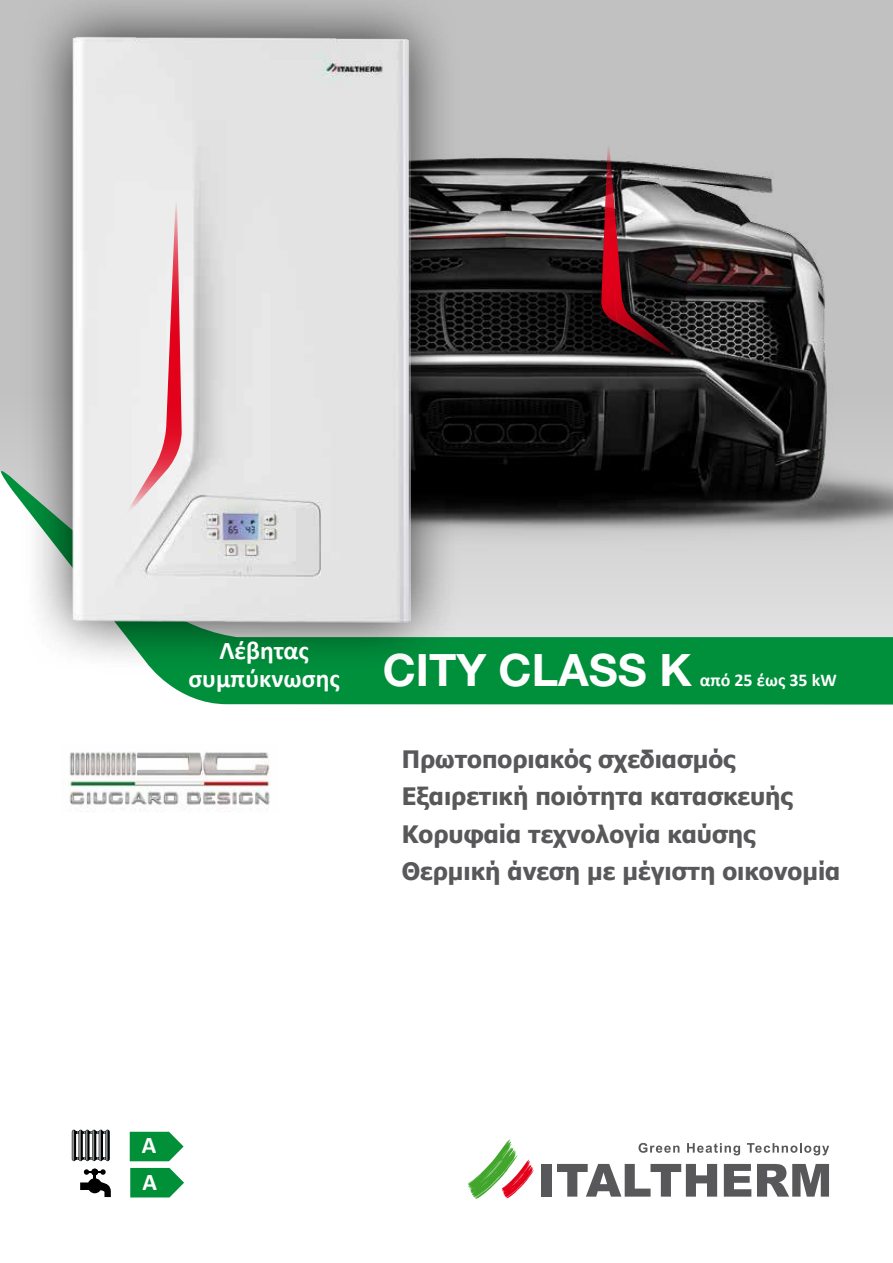
<style>
.page{position:relative;width:893px;height:1263px;background:#fff}
.page>*{position:absolute;margin:0;border:0;box-sizing:border-box;transform-origin:0 0}
.t1{font:700 44.7px "Helvetica Neue LT Std";color:#fff}
.t2{font:700 25.5px/28.5px "Calibri";color:#fff;text-align:center}
.t3{font:700 24px/37.5px "Tahoma";color:#58585a}
.t4{font:700 24px/36.2px "Calibri";color:#fff}
.t5{font:700 18px "Calibri";color:#fff}
</style>
<div class="page">
<svg style="left:0;top:450px;width:893px;height:254px;fill:#00903c"></svg>
<div style="left:542px;top:1164px;width:10px;height:32px;background:#58585a"></div>
<svg style="left:557px;top:1164px;width:160px;height:32px"></svg>
<svg style="left:724px;top:1164px;width:27px;height:32px"></svg>
<svg style="left:757px;top:1164px;width:72px;height:32px"></svg>
<svg style="left:468px;top:1139px;width:66px;height:60px"></svg>
<svg style="left:638px;top:1143px;width:41px;height:10px"></svg>
<svg style="left:687px;top:1143px;width:53px;height:12px"></svg>
<svg style="left:747px;top:1143px;width:82px;height:12px"></svg>
<img style="left:460px;top:0;width:433px;height:618px">
<svg style="left:601px;top:137px;width:78px;height:221px"></svg>
<div style="left:21px;top:0;width:439px;height:674px;background:#000;opacity:.75"></div>
<img style="left:72px;top:34px;width:338px;height:589px">
<svg style="left:125px;top:189px;width:57px;height:326px"></svg>
<img style="left:68px;top:752px;width:202px;height:60px">
<svg style="left:71px;top:1129px;width:113px;height:69px"></svg>
<p class="t2" style="left:188px;top:636px;width:153px">Λέβητας συμπύκνωσης</p>
<h1 class="t1" style="left:383px;top:643px;width:310px">CITY CLASS K</h1>
<p class="t5" style="left:700px;top:668px;width:138px">από 25 έως 35 kW</p>
<p class="t3" style="left:402px;top:739px;width:440px">Πρωτοποριακός σχεδιασμός<br>Εξαιρετική ποιότητα κατασκευής<br>Κορυφαία τεχνολογία καύσης<br>Θερμική άνεση με μέγιστη οικονομία</p>
<p class="t4" style="left:142px;top:1127px;width:17px">A<br>A</p>
</div>
